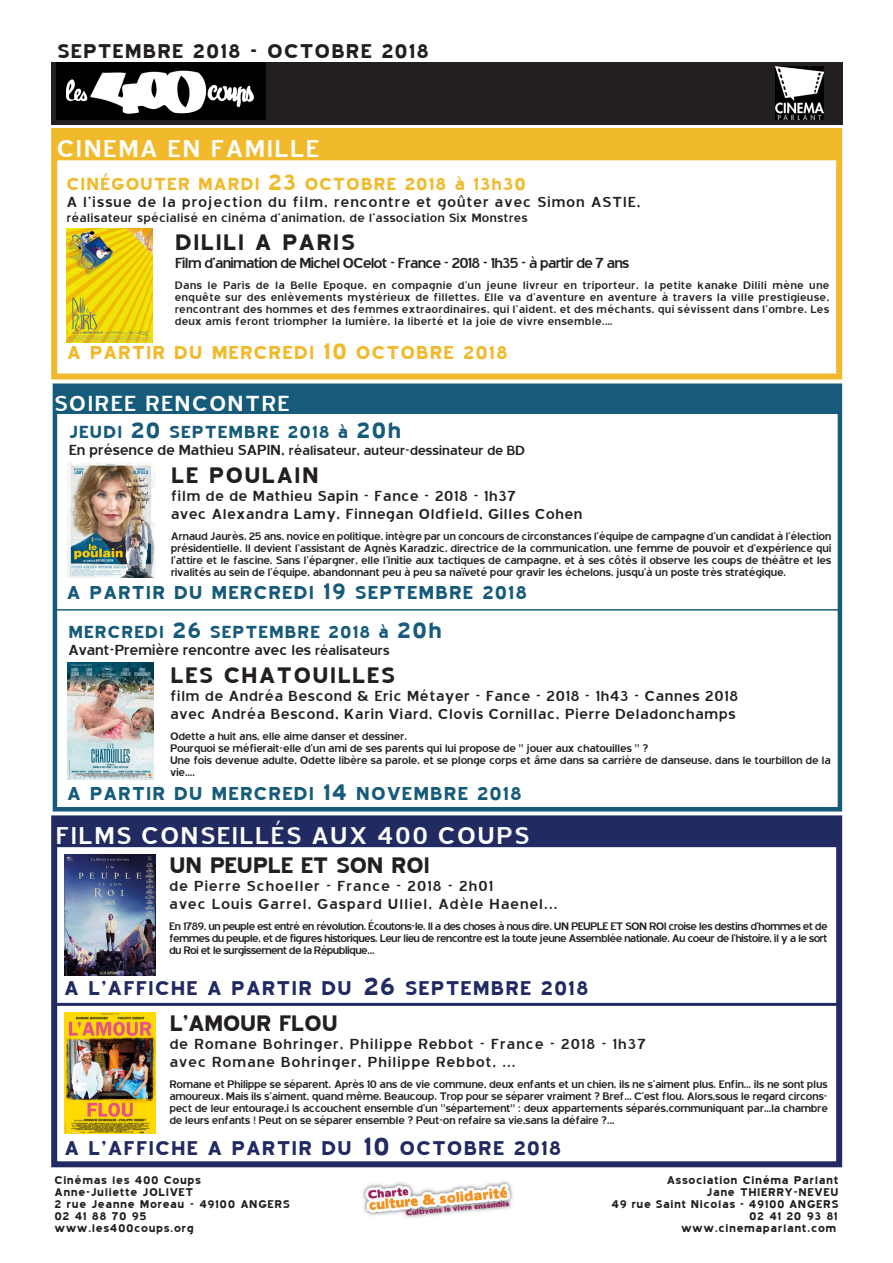
<style>
.page{position:relative;width:893px;height:1263px;background:#fff}
.page>*{position:absolute;margin:0;border:0;box-sizing:border-box;transform-origin:0 0}
.t1{font:30px "Blue Highway";color:#fff}
.t2{font:700 27px "Blue Highway";color:#231f20}
.t3{font:700 27px "Blue Highway";letter-spacing:-.06em;color:#231f20}
.t4{font:27px "Blue Highway";color:#fff}
.t5{font:700 24px "Blue Highway";color:#222b61}
.t6{font:700 24px "Blue Highway";color:#231f20}
.t7{font:700 22.5px "Blue Highway";color:#165b7a}
.t8{font:700 22.5px "Blue Highway";color:#f1ba2c}
.t9{font:700 21px "Blue Highway";color:#165b7a}
.t10{font:700 21px "Blue Highway";color:#f1ba2c}
.t11{font:18px/18px "Blue Highway";color:#231f20}
.t12{font:18px/18px "Blue Highway";letter-spacing:-.02em;color:#231f20}
.t13{font:18px "Blue Highway";letter-spacing:-.1em;color:#231f20}
.t14{font:18px "Blue Highway";letter-spacing:-.06em;color:#231f20}
.t15{font:16.5px "Blue Highway";letter-spacing:-.06em;color:#231f20}
.t16{font:15px "Blue Highway";letter-spacing:-.03em;color:#231f20}
.t17{font:13.5px/12px "Blue Highway";letter-spacing:-.07em;color:#231f20;text-align:justify}
.t18{font:700 13.5px "Blue Highway";color:#231f20}
.s1{font-size:27px}
.s2{font-size:18px}
.s3{font-size:16.5px}
.s4{font-size:30px}
</style>
<div class="page">
<div style="left:52px;top:62px;width:791px;height:62px;background:#231f20"></div>
<img style="left:56px;top:63px;width:209px;height:56px">
<img style="left:775px;top:67px;width:49px;height:53px">
<div style="left:51px;top:815px;width:791px;height:352px;border:6px solid #222b61"></div>
<div style="left:54px;top:818px;width:785px;height:28px;background:#222b61"></div>
<div style="left:53px;top:817px;width:787px;height:30px;border:2px solid #222b61"></div>
<img style="left:64px;top:1013px;width:91px;height:121px">
<div style="left:51px;top:128px;width:791px;height:251px;border:6px solid #f1ba2c"></div>
<div style="left:55px;top:131px;width:785px;height:29px;background:#f1ba2c"></div>
<img style="left:363px;top:1181px;width:150px;height:37px">
<hr style="left:55px;top:1003px;width:785px;height:3px;background:#222b61">
<img style="left:67px;top:228px;width:86px;height:115px">
<img style="left:64px;top:854px;width:91px;height:121px">
<div style="left:53px;top:383px;width:789px;height:428px;border:4px solid #165b7a"></div>
<div style="left:53px;top:387px;width:785px;height:26px;background:#165b7a"></div>
<img style="left:68px;top:462px;width:86px;height:115px">
<hr style="left:54px;top:609px;width:785px;height:2px;background:#165b7a">
<img style="left:67px;top:662px;width:86px;height:117px">
<h3 class="t6" style="left:56px;top:39px;width:375px">SEPTEMBRE 2018 - OCTOBRE 2018</h3>
<h1 class="t1" style="left:56px;top:133px;width:265px">CINEMA EN FAMILLE</h1>
<h3 class="t10" style="left:66px;top:173px;width:462px">CINÉGOUTER MARDI <span class="s1">23</span> OCTOBRE 2018 à 13h30</h3>
<h3 class="t11" style="left:66px;top:192px;width:577px">A l’issue de la projection du film, rencontre et goûter avec Simon ASTIE,</h3>
<p class="t16" style="left:66px;top:210px;width:463px">réalisateur spécialisé en cinéma d’animation, de l’association Six Monstres</p>
<h2 class="t2" style="left:174px;top:228px;width:183px">DILILI A PARIS</h2>
<h3 class="t13" style="left:174px;top:253px;width:457px">Film d’animation de Michel OCelot - France - 2018 - 1h35 - à partir de 7 ans</h3>
<p class="t17" style="left:174px;top:278px;width:657px">Dans le Paris de la Belle Epoque, en compagnie d’un jeune livreur en triporteur, la petite kanake Dilili mène une enquête sur des enlèvements mystérieux de fillettes. Elle va d’aventure en aventure à travers la ville prestigieuse, rencontrant des hommes et des femmes extraordinaires, qui l’aident, et des méchants, qui sévissent dans l’ombre. Les deux amis feront triompher la lumière, la liberté et la joie de vivre ensemble.…</p>
<h3 class="t8" style="left:67px;top:341px;width:443px">A PARTIR DU MERCREDI <span class="s1">10</span> OCTOBRE 2018</h3>
<h2 class="t4" style="left:53px;top:389px;width:238px">SOIREE RENCONTRE</h2>
<h3 class="t9" style="left:68px;top:422px;width:335px">JEUDI <span class="s1">20</span> SEPTEMBRE 2018 à <span class="s1">20h</span></h3>
<p class="t15" style="left:68px;top:442px;width:459px"><span class="s2">En présence de Mathieu SAPIN,</span> réalisateur, auteur-dessinateur de BD</p>
<h2 class="t2" style="left:170px;top:461px;width:151px">LE POULAIN</h2>
<h3 class="t12" style="left:170px;top:486px;width:414px">film de de Mathieu Sapin - Fance - 2018 - 1h37<br>avec Alexandra Lamy, Finnegan Oldfield, Gilles Cohen</h3>
<p class="t17" style="left:170px;top:530px;width:663px">Arnaud Jaurès, 25 ans, novice en politique, intègre par un concours de circonstances l’équipe de campagne d’un candidat à l’élection présidentielle. Il devient l’assistant de Agnès Karadzic, directrice de la communication, une femme de pouvoir et d’expérience qui l’attire et le fascine. Sans l’épargner, elle l’initie aux tactiques de campagne, et à ses côtés il observe les coups de théâtre et les rivalités au sein de l’équipe, abandonnant peu à peu sa naïveté pour gravir les échelons, jusqu’à un poste très stratégique.</p>
<h3 class="t7" style="left:66px;top:581px;width:462px">A PARTIR DU MERCREDI <span class="s1">19</span> SEPTEMBRE 2018</h3>
<h3 class="t9" style="left:68px;top:621px;width:376px">MERCREDI <span class="s1">26</span> SEPTEMBRE 2018 à <span class="s1">20h</span></h3>
<h3 class="t14" style="left:68px;top:640px;width:324px">Avant-Première rencontre avec les <span class="s3">réalisateurs</span></h3>
<h2 class="t2" style="left:170px;top:661px;width:227px">LES CHATOUILLES</h2>
<h3 class="t12" style="left:170px;top:686px;width:570px">film de Andréa Bescond &amp; Eric Métayer - Fance - 2018 - 1h43 - Cannes 2018 avec Andréa Bescond, Karin Viard, Clovis Cornillac, Pierre Deladonchamps</h3>
<p class="t17" style="left:170px;top:729px;width:663px;text-align:left">Odette a huit ans, elle aime danser et dessiner.<br>Pourquoi se méfierait-elle d’un ami de ses parents qui lui propose de " jouer aux chatouilles " ?<br>Une fois devenue adulte, Odette libère sa parole, et se plonge corps et âme dans sa carrière de danseuse, dans le tourbillon de la vie….</p>
<h3 class="t7" style="left:66px;top:782px;width:457px">A PARTIR DU MERCREDI <span class="s1">14</span> NOVEMBRE 2018</h3>
<h1 class="t1" style="left:55px;top:820px;width:477px">FILMS CONSEILLÉS AUX 400 COUPS</h1>
<h2 class="t3" style="left:169px;top:851px;width:263px">UN PEUPLE ET SON ROI</h2>
<h3 class="t11" style="left:169px;top:876px;width:390px">de Pierre Schoeller - France - 2018 - 2h01<br>avec Louis Garrel, Gaspard Ulliel, Adèle Haenel...</h3>
<p class="t17" style="left:169px;top:919px;width:661px">En 1789, un peuple est entré en révolution. Écoutons-le. Il a des choses à nous dire. UN PEUPLE ET SON ROI croise les destins d’hommes et de femmes du peuple, et de figures historiques. Leur lieu de rencontre est la toute jeune Assemblée nationale. Au coeur de l’histoire, il y a le sort du Roi et le surgissement de la République…</p>
<h3 class="t5" style="left:64px;top:976px;width:527px">A L’AFFICHE A PARTIR DU <span class="s4">26</span> SEPTEMBRE 2018</h3>
<h2 class="t3" style="left:169px;top:1009px;width:171px">L’AMOUR FLOU</h2>
<h3 class="t11" style="left:169px;top:1034px;width:479px">de Romane Bohringer, Philippe Rebbot - France - 2018 - 1h37 avec Romane Bohringer, Philippe Rebbot, ...</h3>
<p class="t17" style="left:169px;top:1078px;width:661px">Romane et Philippe se séparent. Après 10 ans de vie commune, deux enfants et un chien, ils ne s’aiment plus. Enfin… ils ne sont plus amoureux. Mais ils s’aiment, quand même. Beaucoup. Trop pour se séparer vraiment ? Bref… C’est flou. Alors,sous le regard circons&shy;pect de leur entourage,i ls accouchent ensemble d’un "sépartement" : deux appartements séparés,communiquant par…la chambre de leurs enfants ! Peut on se séparer ensemble ? Peut-on refaire sa vie,sans la défaire ?...</p>
<h3 class="t5" style="left:64px;top:1136px;width:499px">A L’AFFICHE A PARTIR DU <span class="s4">10</span> OCTOBRE 2018</h3>
<p class="t18" style="left:54px;top:1173px;width:149px">Cinémas les 400 Coups</p>
<p class="t18" style="left:666px;top:1173px;width:174px">Association Cinéma Parlant</p>
<p class="t18" style="left:54px;top:1185px;width:141px">Anne-Juliette JOLIVET</p>
<p class="t18" style="left:706px;top:1185px;width:134px">Jane THIERRY-NEVEU</p>
<p class="t18" style="left:54px;top:1197px;width:237px">2 rue Jeanne Moreau - 49100 ANGERS</p>
<p class="t18" style="left:611px;top:1197px;width:229px">49 rue Saint Nicolas - 49100 ANGERS</p>
<p class="t18" style="left:54px;top:1209px;width:94px">02 41 88 70 95</p>
<p class="t18" style="left:749px;top:1209px;width:91px">02 41 20 93 81</p>
<p class="t18" style="left:54px;top:1221px;width:141px">www.les400coups.org</p>
<p class="t18" style="left:681px;top:1221px;width:157px">www.cinemaparlant.com</p>
</div>
